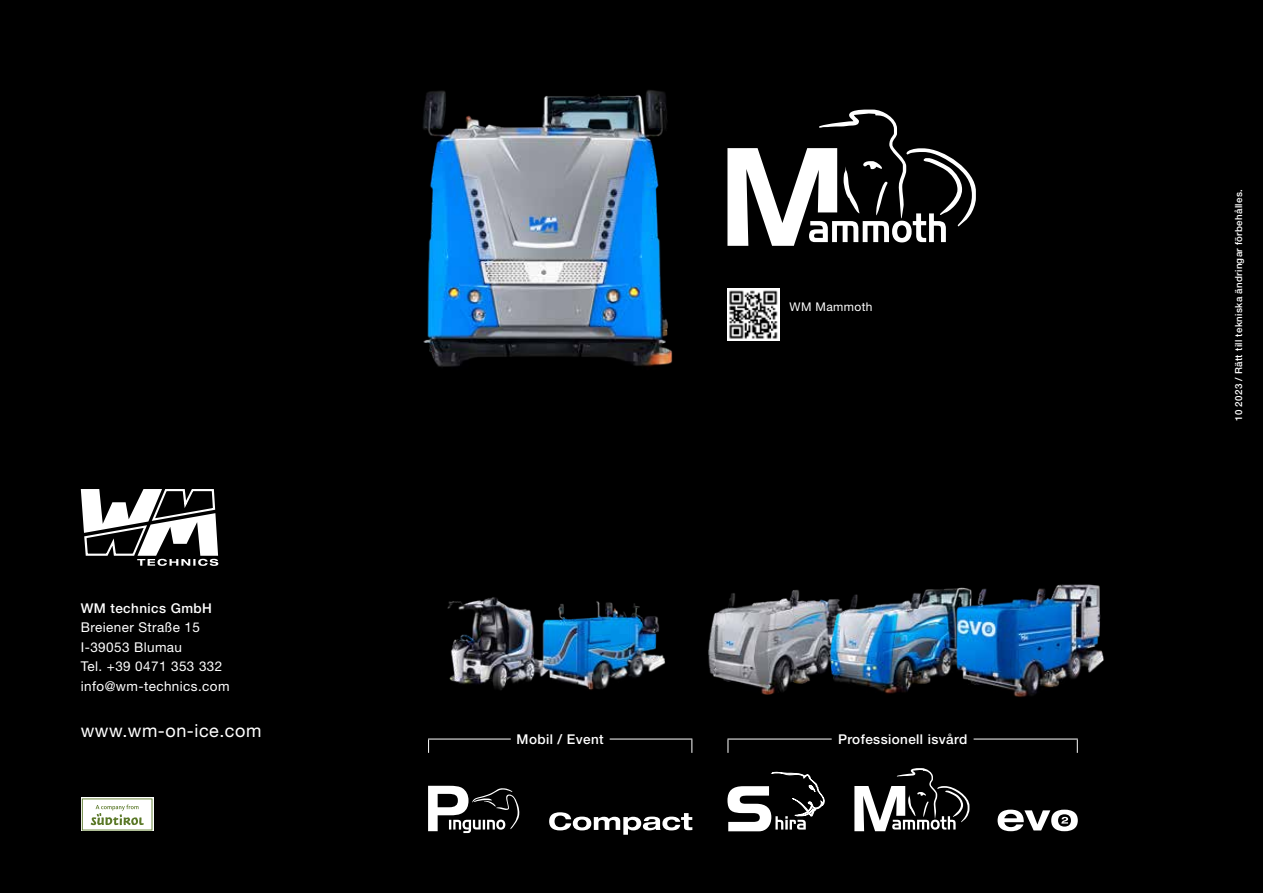
<style>
.page{position:relative;width:1263px;height:893px;background:#000}
.page>*{position:absolute;margin:0;border:0;box-sizing:border-box;transform-origin:0 0}
.t1{font:18px "Helvetica Neue LT Std";letter-spacing:.03em;color:#fff}
.t2{font:13.5px/19.5px "Helvetica Neue LT Std";letter-spacing:.03em;color:#fff}
.t3{font:500 13.5px "Helvetica Neue LT Std";letter-spacing:.03em;color:#fff}
.t4{font:12px "Helvetica Neue LT Std";letter-spacing:.03em;color:#fff}
.t5{font:500 9.75px "Helvetica Neue LT Std";letter-spacing:.03em;color:#fff}
</style>
<div class="page">
<svg style="left:854px;top:768px;width:115px;height:63px"></svg>
<svg style="left:997px;top:810px;width:81px;height:21px"></svg>
<svg style="left:549px;top:812px;width:143px;height:23px"></svg>
<svg style="left:428px;top:786px;width:92px;height:47px"></svg>
<svg style="left:727px;top:771px;width:98px;height:60px"></svg>
<img style="left:447px;top:597px;width:79px;height:93px">
<img style="left:526px;top:601px;width:140px;height:89px">
<img style="left:708px;top:589px;width:97px;height:106px">
<img style="left:805px;top:589px;width:138px;height:105px">
<img style="left:943px;top:584px;width:161px;height:113px">
<svg style="left:727px;top:110px;width:249px;height:136px"></svg>
<img style="left:423px;top:90px;width:250px;height:277px">
<svg style="left:80px;top:489px;width:139px;height:77px"></svg>
<hr style="left:428px;top:739px;width:83px;height:1px;background:#fff">
<hr style="left:727px;top:739px;width:105px;height:1px;background:#fff">
<hr style="left:610px;top:739px;width:82px;height:1px;background:#fff">
<hr style="left:973px;top:739px;width:105px;height:1px;background:#fff">
<svg style="left:428px;top:739px;width:1px;height:14px"></svg>
<svg style="left:727px;top:739px;width:1px;height:14px"></svg>
<svg style="left:691px;top:739px;width:1px;height:14px"></svg>
<svg style="left:1077px;top:739px;width:1px;height:14px"></svg>
<div style="left:81px;top:798px;width:73px;height:33px;background:#b3c19b"></div>
<svg style="left:82px;top:798px;width:70px;height:32px;background:#dfe5d5"></svg>
<img style="left:727px;top:288px;width:53px;height:53px">
<p class="t3" style="left:81px;top:600px;width:133px">WM technics GmbH</p>
<p class="t2" style="left:81px;top:617px;width:150px">Breiener Straße 15<br>I-39053 Blumau<br>Tel. +39 0471 353 332 info@wm-technics.com</p>
<h1 class="t1" style="left:81px;top:720px;width:182px">www.wm-on-ice.com</h1>
<p class="t4" style="left:790px;top:300px;width:84px">WM Mammoth</p>
<p class="t3" style="left:517px;top:731px;width:89px">Mobil / Event</p>
<p class="t3" style="left:838px;top:731px;width:131px">Professionell isvård</p>
<p class="t5" style="left:1233px;top:421px;width:233px;rotate:-90deg">10 2023 / Rätt till tekniska ändringar förbehålles.</p>
</div>
